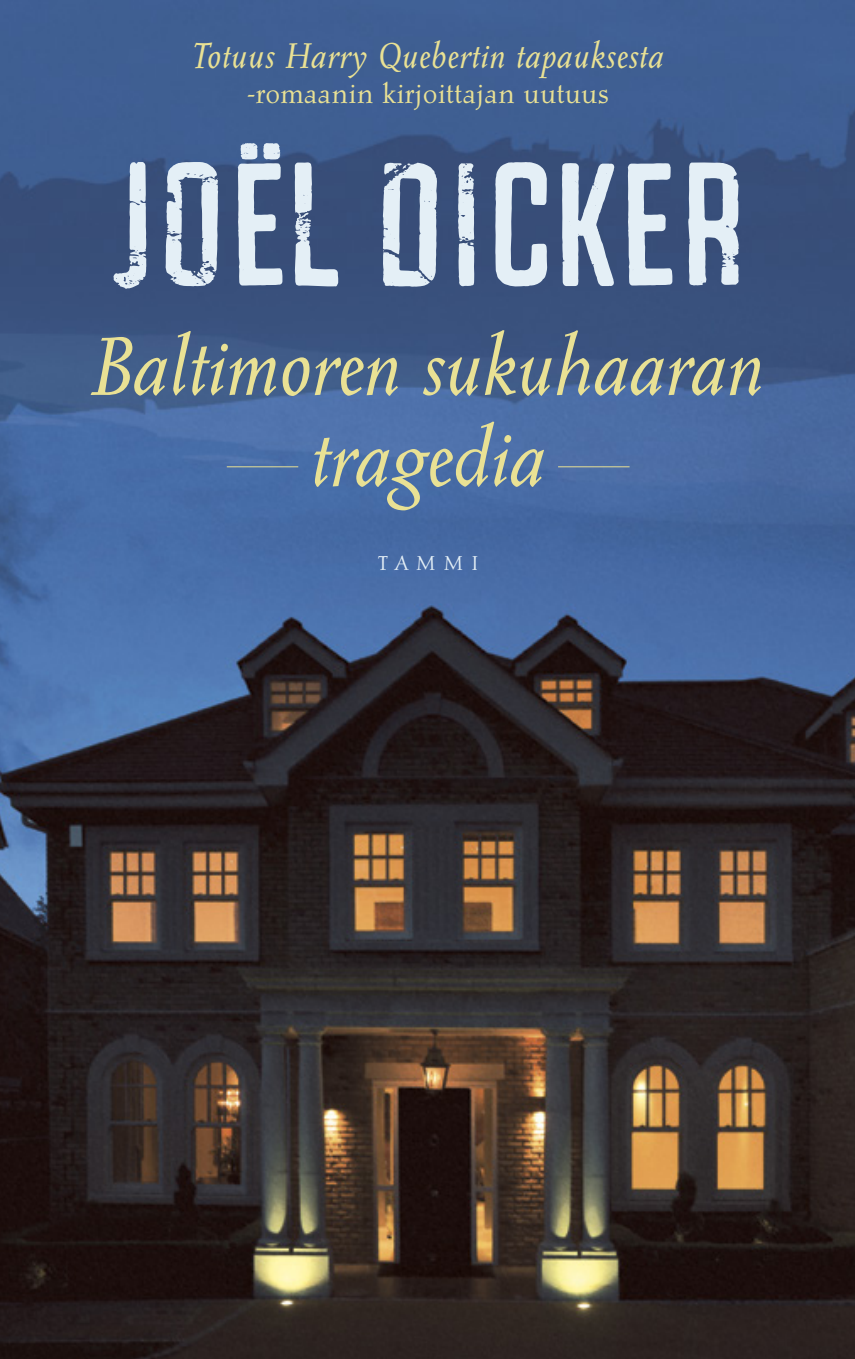
<style>
.page{position:relative;width:855px;height:1359px;background:#fff}
.page>*{position:absolute;margin:0;border:0;box-sizing:border-box;transform-origin:0 0}
.t1{font:175.28px "Arbuz";letter-spacing:.02em;color:#e4eff6}
.t2{font:italic 80.77px/91.4px "Post Mediaeval";letter-spacing:.01em;color:#e9e194;text-align:center}
.t3{font:italic 34.88px "Post Mediaeval";letter-spacing:.03em;color:#e9e194}
.t4{font:28.35px "Post Mediaeval";letter-spacing:.02em;color:#e9e194}
.t5{font:19.57px "Post Mediaeval";letter-spacing:.445em;color:#e4eff6}
</style>
<div class="page">
<img style="left:0;top:0;width:855px;height:1359px">
<hr style="left:227px;top:466px;width:71px;height:1px;background:#e9e194">
<hr style="left:558px;top:466px;width:71px;height:1px;background:#e9e194">
<p class="t3" style="left:192px;top:34px;width:473px">Totuus Harry Quebertin tapauksesta</p>
<p class="t4" style="left:247px;top:76px;width:363px">-romaanin kirjoittajan uutuus</p>
<h1 class="t1" style="left:109px;top:123px;width:639px">JOËL DICKER</h1>
<h2 class="t2" style="left:92px;top:322px;width:673px">Baltimoren sukuhaaran tragedia</h2>
<p class="t5" style="left:378px;top:552px;width:101px">TAMMI</p>
</div>
